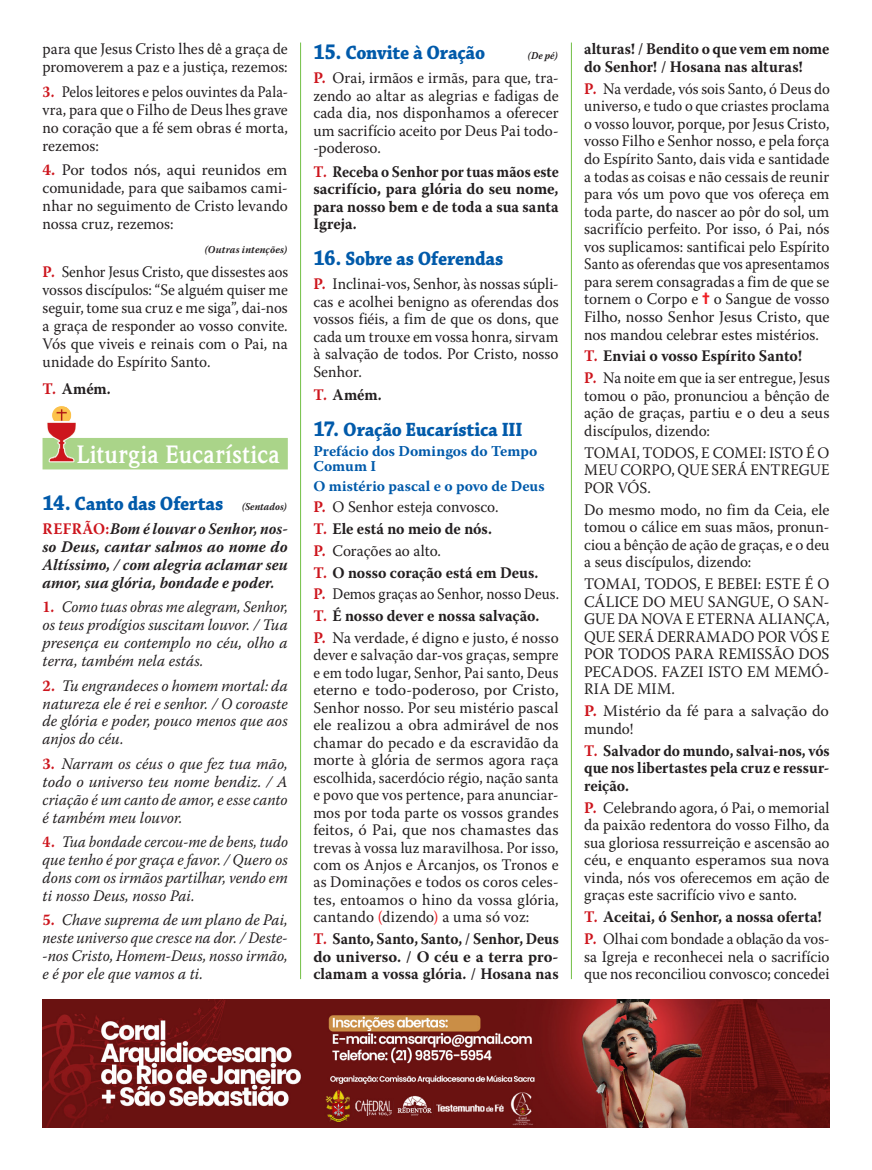
<style>
.page{position:relative;width:872px;height:1170px;background:#fff}
.page>*{position:absolute;margin:0;border:0;box-sizing:border-box;transform-origin:0 0}
.Divisões{font:700 25.5px "Weidemann IT Cby BT";letter-spacing:.005em;color:#fff;scale:.95 1}
.Itens{font:700 20.25px "Chaparral Pro";letter-spacing:-.01em;color:#015aaa;scale:.91 1}
.Texto_NORMAL{font:16.05px/17.4px "Warnock Pro";color:#231f20;text-align:justify;scale:.95 1}
.Texto_NORMAL-2{font:16.05px/17.5px "Warnock Pro";color:#231f20;text-align:justify;scale:.92 1}
.Texto_CANTOS{font:italic 16.05px/18px "Warnock Pro";letter-spacing:.005em;color:#231f20;text-align:justify;scale:.95 1}
.Texto_NORMAL-3{font:16.05px/17.4px "Warnock Pro";color:#231f20;text-align:justify;scale:.94 1}
.Texto_NORMAL_sem_leitor{font:16.05px/17.5px "Warnock Pro";color:#231f20;text-align:justify;scale:.95 1}
.Texto_TODOS{font:700 16.05px "Warnock Pro";color:#231f20;scale:.95 1}
.Texto_NORMAL-4{font:16.05px/18px "Warnock Pro";color:#231f20;text-align:justify}
.Texto_TODOS-2{font:700 16.05px/17.5px "Warnock Pro";color:#231f20;scale:.93 1}
.Texto_CANTOS-2{font:italic 16.05px/18px "Warnock Pro";letter-spacing:.005em;color:#231f20;text-align:justify;scale:.92 1}
.Texto_CANTOS-3{font:italic 16.05px/18px "Warnock Pro";letter-spacing:.005em;color:#231f20;text-align:justify;scale:.91 1}
.Texto_REFRÃO{font:italic 700 16.05px/18px "Warnock Pro";letter-spacing:.005em;color:#231f20;text-align:justify;scale:.93 1}
.Texto_NORMAL_sem_leitor-2{font:16.05px/17.5px "Warnock Pro";color:#231f20;text-align:justify;scale:.96 1}
.Texto_NORMAL-5{font:16.05px/18px "Warnock Pro";color:#231f20;text-align:justify;scale:.9 1}
.Texto_NORMAL-6{font:16.05px/17.5px "Warnock Pro";color:#231f20;text-align:justify;scale:.93 1}
.Texto_TODOS-3{font:700 16.05px/17.4px "Warnock Pro";color:#231f20;text-align:justify;scale:.91 1}
.Texto_TODOS-4{font:700 16.05px/17.4px "Warnock Pro";color:#231f20;text-align:justify;scale:.92 1}
.Texto_NORMAL_sem_leitor-3{font:16.05px/17.5px "Warnock Pro";color:#231f20;text-align:justify;scale:.94 1}
.Subítem{font:700 15px/15.1px "Warnock Pro";letter-spacing:.005em;color:#015aaa}
.Texto_NORMAL-7{font:italic 700 10.5px "Warnock Pro";letter-spacing:.025em;color:#231f20;scale:.95 1}
.Itens-2{font:italic 700 10.5px "Warnock Pro";color:#231f20;scale:.91 1}
.s1{font-weight:700;color:#cd151d}
.s2{color:#cd151d}
.s3{font-size:22.5px}
.s4{font-family:"Warnock Pro";font-style:italic;font-size:10.5px;color:#231f20}
.s5{font-style:normal;color:#cd151d}
.s6{font-weight:700;font-style:normal;color:#cd151d}
.s7{color:#ee1d23}
.s8{font-family:"Monotype Sorts";font-size:16.5px;color:#ee1d23}
</style>
<div class="page">
<div style="left:43px;top:438px;width:245px;height:31px;background:#aad489"></div>
<img style="left:47px;top:406px;width:29px;height:56px">
<hr style="left:300px;top:43px;width:1px;height:936px;background:#71bf44">
<hr style="left:571px;top:43px;width:1px;height:936px;background:#71bf44">
<img style="left:43px;top:999px;width:786px;height:128px">
<p class="Texto_NORMAL" style="left:43px;top:40px;width:260px;line-height:18px">para que Jesus Cristo lhes dê a graça de promoverem a paz e a justiça, rezemos:</p>
<p class="Texto_NORMAL-5" style="left:43px;top:82px;width:274px"><span class="s1">3.</span> Pelos leitores e pelos ouvintes da Pala&shy;vra, para que o Filho de Deus lhes grave no coração que a fé sem obras é morta, rezemos:</p>
<p class="Texto_NORMAL-4" style="left:43px;top:160px;width:247px"><span class="s1">4.</span> Por todos nós, aqui reunidos em comunidade, para que saibamos cami&shy;nhar no seguimento de Cristo levando nossa cruz, rezemos:</p>
<p class="Texto_NORMAL-7" style="left:205px;top:243px;width:88px">(Outras intenções)</p>
<p class="Texto_NORMAL-2" style="left:43px;top:263px;width:268px;line-height:18px"><span class="s1">P.</span> Senhor Jesus Cristo, que dissestes aos vossos discípulos: “Se alguém quiser me seguir, tome sua cruz e me siga”, dai-nos a graça de responder ao vosso convite.<br>Vós que viveis e reinais com o Pai, na unidade do Espírito Santo.</p>
<p class="Texto_TODOS" style="left:43px;top:379px;width:73px"><span class="s2">T.</span> Amém.</p>
<p class="Divisões" style="left:77px;top:438px;width:215px">Liturgia Eucarística</p>
<p class="Itens" style="left:43px;top:491px;width:270px"><span class="s3">14.</span> Canto das Ofertas <span class="s4">(Sentados)</span></p>
<p class="Texto_REFRÃO" style="left:43px;top:519px;width:265px"><span class="s5">REFRÃO:</span>Bom é louvar o Senhor, nos&shy;so Deus, cantar salmos ao nome do Altíssimo, / com alegria aclamar seu amor, sua glória, bondade e poder.</p>
<p class="Texto_CANTOS-2" style="left:43px;top:597px;width:268px"><span class="s6">1.</span> Como tuas obras me alegram, Senhor, os teus prodígios suscitam louvor. / Tua presença eu contemplo no céu, olho a terra, também nela estás.</p>
<p class="Texto_CANTOS" style="left:43px;top:676px;width:260px"><span class="s6">2.</span> Tu engrandeces o homem mortal: da natureza ele é rei e senhor. / O coroaste de glória e poder, pouco menos que aos anjos do céu.</p>
<p class="Texto_CANTOS" style="left:43px;top:754px;width:260px"><span class="s6">3.</span> Narram os céus o que fez tua mão, todo o universo teu nome bendiz. / A criação é um canto de amor, e esse canto é também meu louvor.</p>
<p class="Texto_CANTOS-3" style="left:43px;top:832px;width:271px"><span class="s6">4.</span> Tua bondade cercou-me de bens, tudo que tenho é por graça e favor. / Quero os dons com os irmãos partilhar, vendo em ti nosso Deus, nosso Pai.</p>
<p class="Texto_CANTOS" style="left:43px;top:910px;width:260px"><span class="s6">5.</span> Chave suprema de um plano de Pai, neste universo que cresce na dor. / Deste--nos Cristo, Homem-Deus, nosso irmão, e é por ele que vamos a ti.</p>
<p class="Itens" style="left:313px;top:41px;width:190px"><span class="s3">15.</span> Convite à Oração</p>
<p class="Itens-2" style="left:528px;top:49px;width:34px">(De pé)</p>
<p class="Texto_NORMAL" style="left:313px;top:69px;width:260px"><span class="s1">P.</span> Orai, irmãos e irmãs, para que, tra&shy;zendo ao altar as alegrias e fadigas de cada dia, nos disponhamos a oferecer um sacrifício aceito por Deus Pai todo--poderoso.</p>
<p class="Texto_TODOS-3" style="left:313px;top:163px;width:271px"><span class="s2">T.</span> Receba o Senhor por tuas mãos este sacrifício, para glória do seu nome, para nosso bem e de toda a sua santa Igreja.</p>
<p class="Itens" style="left:313px;top:247px;width:210px"><span class="s3">16.</span> Sobre as Oferendas</p>
<p class="Texto_NORMAL-3" style="left:313px;top:275px;width:263px"><span class="s1">P.</span> Inclinai-vos, Senhor, às nossas súpli&shy;cas e acolhei benigno as oferendas dos vossos fiéis, a fim de que os dons, que cada um trouxe em vossa honra, sirvam à salvação de todos. Por Cristo, nosso Senhor.</p>
<p class="Texto_TODOS" style="left:313px;top:385px;width:73px"><span class="s2">T.</span> Amém.</p>
<p class="Itens" style="left:313px;top:418px;width:231px"><span class="s3">17.</span> Oração Eucarística III</p>
<p class="Subítem" style="left:313px;top:443px;width:225px">Prefácio dos Domingos do Tempo<br>Comum I</p>
<p class="Subítem" style="left:313px;top:478px;width:233px">O mistério pascal e o povo de Deus</p>
<p class="Texto_NORMAL" style="left:313px;top:498px;width:196px"><span class="s1">P.</span> O Senhor esteja convosco.</p>
<p class="Texto_TODOS" style="left:313px;top:519px;width:189px"><span class="s2">T.</span> Ele está no meio de nós.</p>
<p class="Texto_NORMAL" style="left:313px;top:541px;width:136px"><span class="s1">P.</span> Corações ao alto.</p>
<p class="Texto_TODOS" style="left:313px;top:562px;width:238px"><span class="s2">T.</span> O nosso coração está em Deus.</p>
<p class="Texto_NORMAL-2" style="left:313px;top:585px;width:268px"><span class="s1">P.</span> Demos graças ao Senhor, nosso Deus.</p>
<p class="Texto_TODOS" style="left:313px;top:606px;width:239px"><span class="s2">T.</span> É nosso dever e nossa salvação.</p>
<p class="Texto_NORMAL" style="left:313px;top:628px;width:260px"><span class="s1">P.</span> Na verdade, é digno e justo, é nosso dever e salvação dar-vos graças, sempre e em todo lugar, Senhor, Pai santo, Deus eterno e todo-poderoso, por Cristo, Senhor nosso. Por seu mistério pascal ele realizou a obra admirável de nos chamar do pecado e da escravidão da morte à glória de sermos agora raça escolhida, sacerdócio régio, nação santa e povo que vos pertence, para anunciar&shy;mos por toda parte os vossos grandes feitos, ó Pai, que nos chamastes das trevas à vossa luz maravilhosa. Por isso, com os Anjos e Arcanjos, os Tronos e as Dominações e todos os coros celes&shy;tes, entoamos o hino da vossa glória, cantando <span class="s7">(</span>dizendo<span class="s7">)</span> a uma só voz:</p>
<p class="Texto_TODOS-4" style="left:313px;top:929px;width:268px"><span class="s2">T.</span> Santo, Santo, Santo, / Senhor, Deus do universo. / O céu e a terra pro&shy;clamam a vossa glória. / Hosana nas</p>
<p class="Texto_TODOS-2" style="left:584px;top:40px;width:265px">alturas! / Bendito o que vem em nome do Senhor! / Hosana nas alturas!</p>
<p class="Texto_NORMAL-2" style="left:584px;top:79px;width:268px"><span class="s1">P.</span> Na verdade, vós sois Santo, ó Deus do universo, e tudo o que criastes proclama o vosso louvor, porque, por Jesus Cristo, vosso Filho e Senhor nosso, e pela força do Espírito Santo, dais vida e santidade a todas as coisas e não cessais de reunir para vós um povo que vos ofereça em toda parte, do nascer ao pôr do sol, um sacrifício perfeito. Por isso, ó Pai, nós vos suplicamos: santificai pelo Espírito Santo as oferendas que vos apresentamos para serem consagradas a fim de que se tornem o Corpo e <span class="s8">=</span> o Sangue de vosso Filho, nosso Senhor Jesus Cristo, que nos mandou celebrar estes mistérios.</p>
<p class="Texto_TODOS" style="left:584px;top:346px;width:231px"><span class="s2">T.</span> Enviai o vosso Espírito Santo!</p>
<p class="Texto_NORMAL-2" style="left:584px;top:369px;width:268px"><span class="s1">P.</span> Na noite em que ia ser entregue, Jesus tomou o pão, pronunciou a bênção de ação de graças, partiu e o deu a seus discípulos, dizendo:</p>
<p class="Texto_NORMAL_sem_leitor-3" style="left:584px;top:443px;width:262px">TOMAI, TODOS, E COMEI: ISTO É O MEU CORPO, QUE SERÁ ENTREGUE POR VÓS.</p>
<p class="Texto_NORMAL_sem_leitor-2" style="left:584px;top:500px;width:257px">Do mesmo modo, no fim da Ceia, ele tomou o cálice em suas mãos, pronun&shy;ciou a bênção de ação de graças, e o deu a seus discípulos, dizendo:</p>
<p class="Texto_NORMAL_sem_leitor" style="left:584px;top:574px;width:260px">TOMAI, TODOS, E BEBEI: ESTE É O CÁLICE DO MEU SANGUE, O SAN-GUE DA NOVA E ETERNA ALIANÇA, QUE SERÁ DERRAMADO POR VÓS E POR TODOS PARA REMISSÃO DOS PECADOS. FAZEI ISTO EM MEMÓ-RIA DE MIM.</p>
<p class="Texto_NORMAL-4" style="left:584px;top:702px;width:246px;line-height:17.5px"><span class="s1">P.</span> Mistério da fé para a salvação do mundo!</p>
<p class="Texto_TODOS-2" style="left:584px;top:741px;width:265px;text-align:justify"><span class="s2">T.</span> Salvador do mundo, salvai-nos, vós que nos libertastes pela cruz e ressur&shy;reição.</p>
<p class="Texto_NORMAL" style="left:584px;top:798px;width:260px"><span class="s1">P.</span> Celebrando agora, ó Pai, o memorial da paixão redentora do vosso Filho, da sua gloriosa ressurreição e ascensão ao céu, e enquanto esperamos sua nova vinda, nós vos oferecemos em ação de graças este sacrifício vivo e santo.</p>
<p class="Texto_TODOS" style="left:584px;top:907px;width:252px"><span class="s2">T.</span> Aceitai, ó Senhor, a nossa oferta!</p>
<p class="Texto_NORMAL-6" style="left:584px;top:929px;width:265px"><span class="s1">P.</span> Olhai com bondade a oblação da vos&shy;sa Igreja e reconhecei nela o sacrifício que nos reconciliou convosco; concedei</p>
</div>
